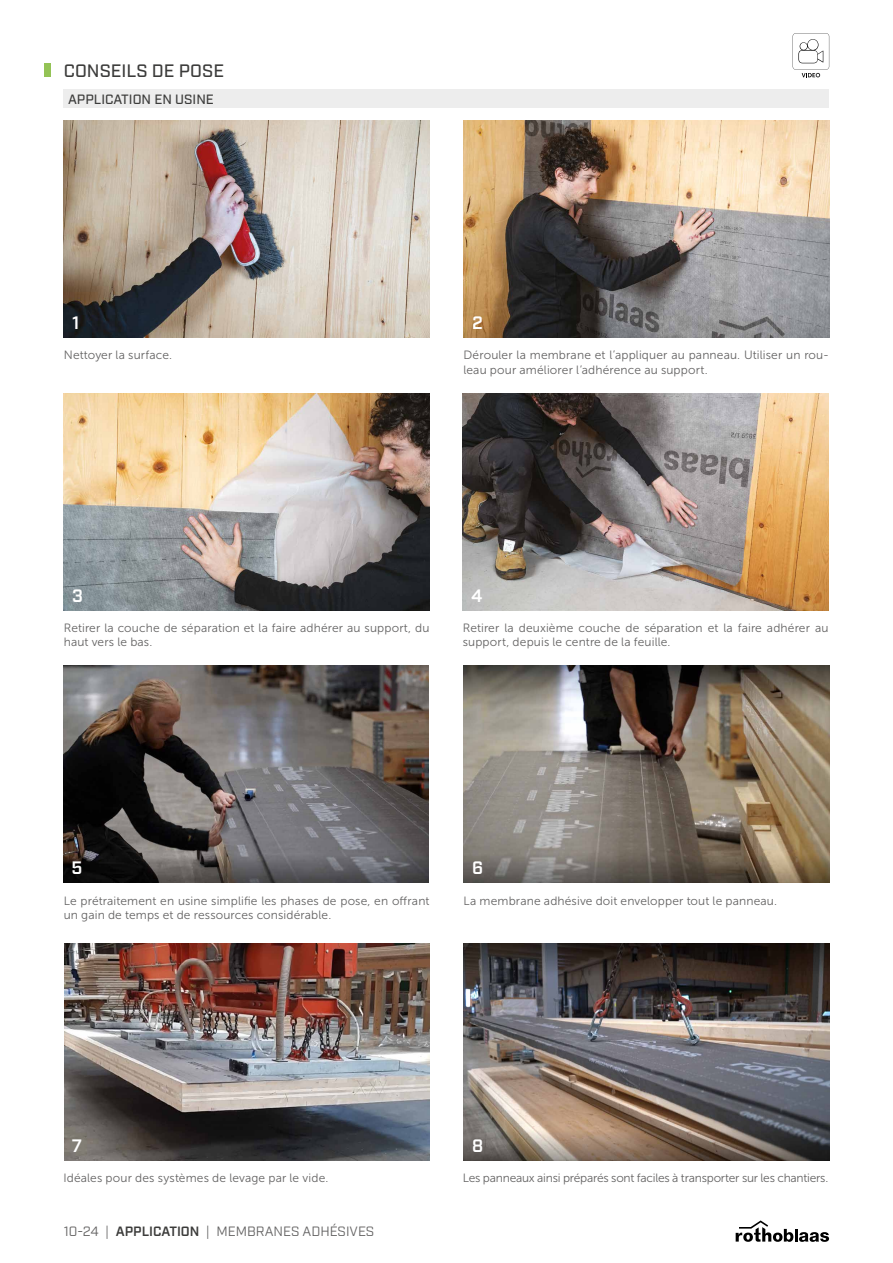
<style>
.page{position:relative;width:893px;height:1263px;background:#fff}
.page>*{position:absolute;margin:0;border:0;box-sizing:border-box;transform-origin:0 0}
.t1{font:500 18px "Industry";color:#3c3c3b}
.t2{font:600 18px "Industry";color:#fff}
.t3{font:13.5px "Industry";color:#646363}
.t4{font:500 13.5px "Industry";color:#3c3c3b}
.t5{font:12px/14.4px "Museo Sans 300";letter-spacing:.01em;color:#646363}
.t6{font:12px "Museo Sans 300";letter-spacing:-.02em;color:#646363}
.s1{font-weight:600;color:#3c3c3b}
</style>
<div class="page">
<img style="left:63px;top:666px;width:366px;height:217px">
<img style="left:463px;top:666px;width:366px;height:217px">
<img style="left:64px;top:943px;width:366px;height:217px">
<img style="left:64px;top:393px;width:365px;height:217px">
<img style="left:463px;top:393px;width:365px;height:217px">
<img style="left:463px;top:121px;width:366px;height:217px">
<img style="left:64px;top:121px;width:365px;height:217px">
<img style="left:463px;top:943px;width:366px;height:217px">
<div style="left:64px;top:90px;width:765px;height:18px;background:#ededed"></div>
<svg style="left:736px;top:1220px;width:93px;height:22px"></svg>
<div style="left:45px;top:64px;width:6px;height:13px;background:#94c356"></div>
<svg style="left:793px;top:33px;width:36px;height:44px"></svg>
<h1 class="t1" style="left:64px;top:60px;width:162px">CONSEILS DE POSE</h1>
<p class="t4" style="left:68px;top:91px;width:147px">APPLICATION EN USINE</p>
<h1 class="t2" style="left:72px;top:312px;width:9px">1</h1>
<h1 class="t2" style="left:472px;top:312px;width:12px">2</h1>
<p class="t5" style="left:64px;top:348px;width:110px">Nettoyer la surface.</p>
<p class="t5" style="left:463px;top:348px;width:367px">Dérouler la membrane et l’appliquer au panneau. Utiliser un rou&shy;leau pour améliorer l’adhérence au support.</p>
<h1 class="t2" style="left:72px;top:585px;width:12px">3</h1>
<h1 class="t2" style="left:471px;top:585px;width:13px">4</h1>
<p class="t5" style="left:64px;top:621px;width:367px">Retirer la couche de séparation et la faire adhérer au support, du haut vers le bas.</p>
<p class="t5" style="left:463px;top:621px;width:367px">Retirer la deuxième couche de séparation et la faire adhérer au support, depuis le centre de la feuille.</p>
<h1 class="t2" style="left:72px;top:857px;width:12px">5</h1>
<h1 class="t2" style="left:472px;top:857px;width:13px">6</h1>
<p class="t5" style="left:64px;top:893px;width:367px">Le prétraitement en usine simplifie les phases de pose, en offrant</p>
<p class="t5" style="left:463px;top:893px;width:315px">La membrane adhésive doit envelopper tout le panneau.</p>
<p class="t5" style="left:64px;top:908px;width:269px">un gain de temps et de ressources considérable.</p>
<h1 class="t2" style="left:72px;top:1135px;width:12px">7</h1>
<h1 class="t2" style="left:472px;top:1135px;width:13px">8</h1>
<p class="t5" style="left:63px;top:1170px;width:267px">Idéales pour des systèmes de levage par le vide.</p>
<p class="t6" style="left:463px;top:1171px;width:367px">Les panneaux ainsi préparés sont faciles à transporter sur les chantiers.</p>
<p class="t3" style="left:64px;top:1223px;width:312px">10-24 | <span class="s1">APPLICATION</span> | MEMBRANES ADHÉSIVES</p>
</div>
